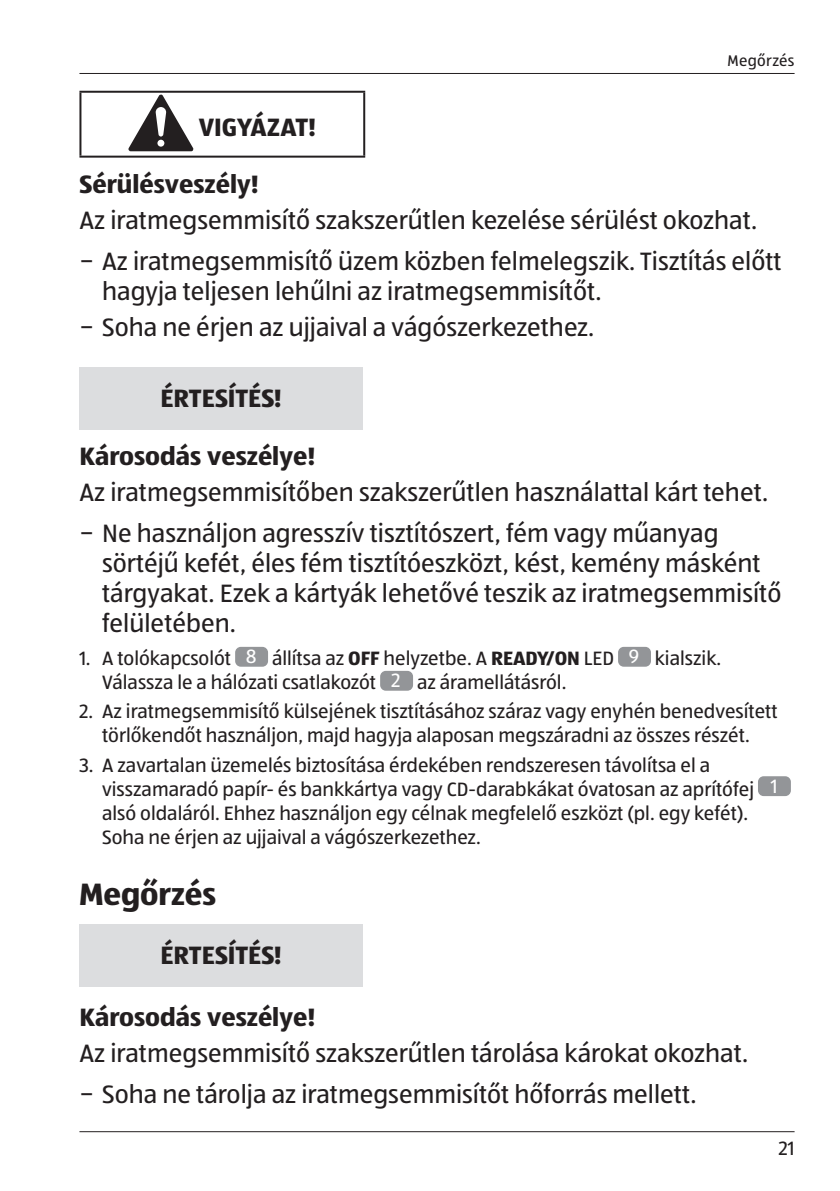
<style>
.page{position:relative;width:840px;height:1191px;background:#fff}
.page>*{position:absolute;margin:0;border:0;box-sizing:border-box;transform-origin:0 0}
.t1{font:700 32px "ALDISUEDOT";color:#231f20}
.t2{font:26px/41.4px "ALDISUEDOT";color:#231f20}
.t3{font:700 26px "ALDISUEDOT";color:#231f20}
.t4{font:20px/24px "ALDISUEDOT";color:#231f20}
.t5{font:16px "ALDISUEDOT";letter-spacing:.02em;color:#231f20}
.s1{color:#fff}
.s2{font-weight:700}
</style>
<div class="page">
<hr style="left:79px;top:73px;width:715px;height:1px;background:#231f20">
<hr style="left:79px;top:1131px;width:715px;height:1px;background:#231f20">
<hr style="left:79px;top:91px;width:286px;height:2px;background:#231f20">
<hr style="left:79px;top:93px;width:2px;height:63px;background:#231f20">
<hr style="left:363px;top:93px;width:2px;height:63px;background:#231f20">
<hr style="left:79px;top:156px;width:286px;height:2px;background:#231f20">
<svg style="left:128px;top:94px;width:65px;height:57px"></svg>
<div style="left:79px;top:367px;width:284px;height:63px;background:#dcdddf"></div>
<div style="left:235px;top:647px;width:33px;height:19px;background:#939598;border-radius:6px"></div>
<div style="left:617px;top:647px;width:33px;height:19px;background:#939598;border-radius:6px"></div>
<div style="left:380px;top:671px;width:33px;height:19px;background:#939598;border-radius:6px"></div>
<div style="left:757px;top:776px;width:33px;height:20px;background:#939598;border-radius:6px"></div>
<div style="left:79px;top:924px;width:284px;height:63px;background:#dcdddf"></div>
<p class="t5" style="left:727px;top:50px;width:68px">Megőrzés</p>
<p class="t3" style="left:199px;top:109px;width:119px">VIGYÁZAT!</p>
<p class="t3" style="left:79px;top:167px;width:181px">Sérülésveszély!</p>
<p class="t2" style="left:79px;top:199px;width:703px">Az iratmegsemmisítő szakszerűtlen kezelése sérülést okozhat.<br>− Az iratmegsemmisítő üzem közben felmelegszik. Tisztítás előtt</p>
<p class="t2" style="left:79px;top:273px;width:523px;line-height:35.6px;text-align:right">hagyja teljesen lehűlni az iratmegsemmisítőt.<br>− Soha ne érjen az ujjaival a vágószerkezethez.</p>
<p class="t3" style="left:160px;top:381px;width:123px">ÉRTESÍTÉS!</p>
<p class="t3" style="left:79px;top:439px;width:237px">Károsodás veszélye!</p>
<p class="t2" style="left:79px;top:470px;width:690px">Az iratmegsemmisítőben szakszerűtlen használattal kárt tehet. − Ne használjon agresszív tisztítószert, fém vagy műanyag</p>
<p class="t2" style="left:102px;top:547px;width:680px;line-height:30px">sörtéjű kefét, éles fém tisztítóeszközt, kést, kemény másként tárgyakat. Ezek a kártyák lehetővé teszik az iratmegsemmisítő felületében.</p>
<p class="t4" style="left:102px;top:645px;width:620px;text-indent:-23px">1. A tolókapcsolót <span class="s1">8</span> állítsa az <span class="s2">OFF</span> helyzetbe. A <span class="s2">READY/ON</span> LED <span class="s1">9</span> kialszik.<br>Válassza le a hálózati csatlakozót <span class="s1">2</span> az áramellátásról.</p>
<p class="t4" style="left:79px;top:699px;width:699px;text-align:center">2. Az iratmegsemmisítő külsejének tisztításához száraz vagy enyhén benedvesített törlőkendőt használjon, majd hagyja alaposan megszáradni az összes részét.</p>
<p class="t4" style="left:102px;top:752px;width:676px;text-indent:-23px">3. A zavartalan üzemelés biztosítása érdekében rendszeresen távolítsa el a visszamaradó papír- és bankkártya vagy CD-darabkákat óvatosan az aprítófej <sup>1 </sup>alsó oldaláról. Ehhez használjon egy célnak megfelelő eszközt (pl. egy kefét).<br>Soha ne érjen az ujjaival a vágószerkezethez.</p>
<p class="t1" style="left:79px;top:872px;width:138px">Megőrzés</p>
<p class="t3" style="left:160px;top:938px;width:123px">ÉRTESÍTÉS!</p>
<p class="t3" style="left:79px;top:999px;width:237px">Károsodás veszélye!</p>
<p class="t2" style="left:79px;top:1031px;width:670px">Az iratmegsemmisítő szakszerűtlen tárolása károkat okozhat. − Soha ne tárolja az iratmegsemmisítőt hőforrás mellett.</p>
<p class="t4" style="left:778px;top:1136px;width:17px">21</p>
</div>
